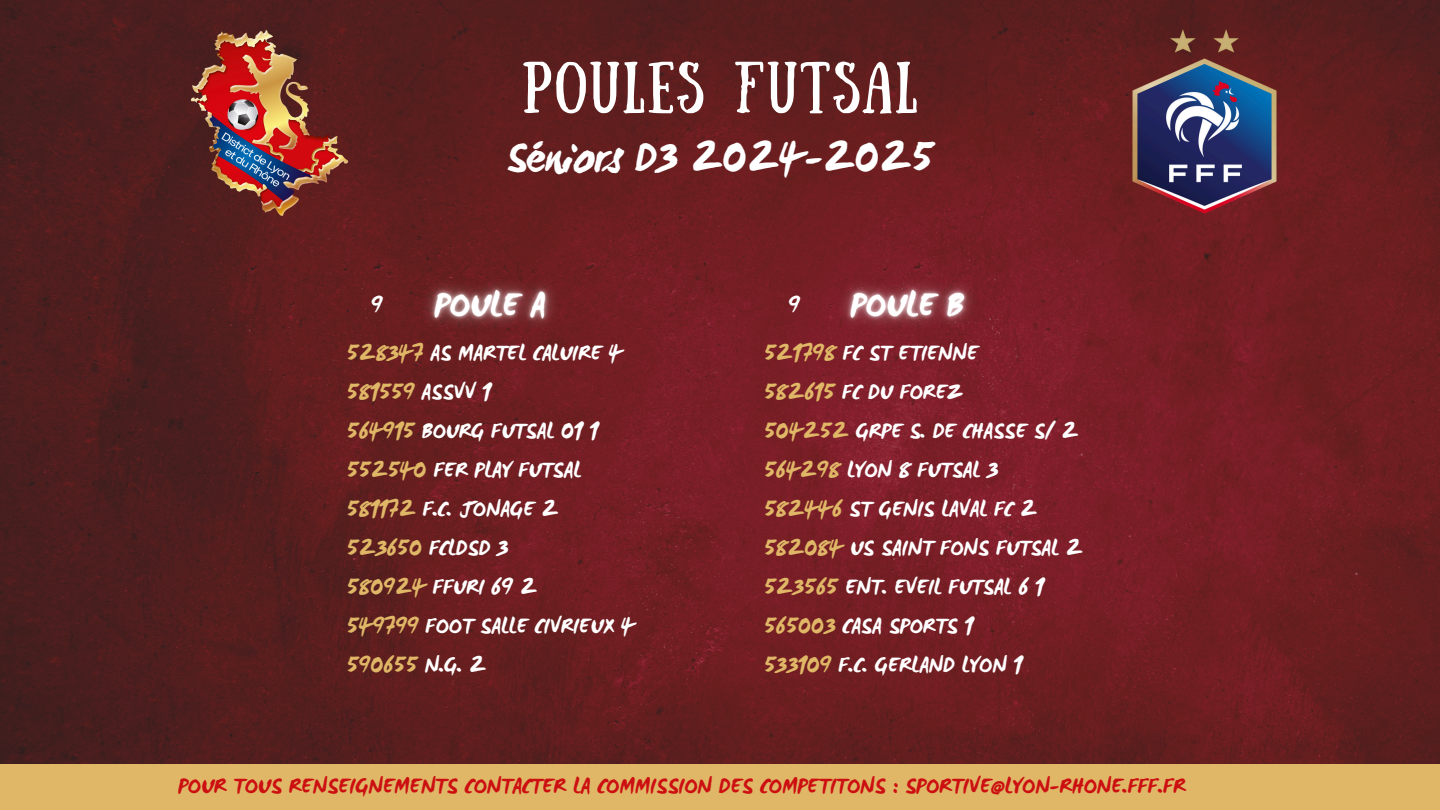
<style>
.page{position:relative;width:1440px;height:810px;background:#fff}
.page>*{position:absolute;margin:0;border:0;box-sizing:border-box;transform-origin:0 0}
.t1{font:51.5px "Sunday";letter-spacing:.045em;color:#fff}
.t2{font:700 43.9px "WC Mano Negra Bta";color:#fff}
.t3{font:700 23.4px "WC Mano Negra Bta";color:#fff}
.t4{font:700 23.4px "WC Mano Negra Bta";color:#cc0f11}
.t5{font:700 23.4px "WC Mano Negra Bta";color:#e0b767}
.s1{color:#e0b767}
.s2{color:#fff}
</style>
<div class="page">
<img style="left:0;top:0;width:1440px;height:764px">
<img style="left:1087px;top:8px;width:234px;height:250px">
<img style="left:141px;top:1px;width:242px;height:243px">
<div style="left:0;top:764px;width:1440px;height:46px;background:#e0b767"></div>
<img style="left:405px;top:253px;width:170px;height:108px">
<img style="left:822px;top:253px;width:172px;height:108px">
<h2 class="t1" style="left:522px;top:51px;width:397px">POULES FUTSAL</h2>
<p class="t3" style="left:371px;top:291px;width:13px">9</p>
<h1 class="t2" style="left:506px;top:130px;width:429px">Séniors D3 2024-2025</h1>
<p class="t3" style="left:788px;top:291px;width:13px">9</p>
<p class="t3" style="left:347px;top:338px;width:277px"><span class="s1">528347</span> AS MARTEL CALUIRE 4</p>
<p class="t5" style="left:347px;top:377px;width:146px">581559 <span class="s2">ASSVV 1</span></p>
<p class="t3" style="left:347px;top:416px;width:253px"><span class="s1">564915</span> BOURG FUTSAL 01 1</p>
<p class="t3" style="left:347px;top:455px;width:236px"><span class="s1">552540</span> FER PLAY FUTSAL</p>
<p class="t3" style="left:347px;top:494px;width:213px"><span class="s1">581172</span> F.C. JONAGE 2</p>
<p class="t3" style="left:347px;top:533px;width:163px"><span class="s1">523650</span> FCLDSD 3</p>
<p class="t3" style="left:347px;top:572px;width:192px"><span class="s1">580924</span> FFURI 69 2</p>
<p class="t3" style="left:347px;top:611px;width:289px"><span class="s1">549799</span> FOOT SALLE CIVRIEUX 4</p>
<p class="t5" style="left:347px;top:650px;width:141px">590655 <span class="s2">N.G. 2</span></p>
<p class="t3" style="left:764px;top:338px;width:216px"><span class="s1">521798</span> FC ST ETIENNE</p>
<p class="t3" style="left:764px;top:377px;width:201px"><span class="s1">582615</span> FC DU FOREZ</p>
<p class="t3" style="left:764px;top:416px;width:316px"><span class="s1">504252</span> GRPE S. DE CHASSE S/ 2</p>
<p class="t3" style="left:764px;top:455px;width:236px"><span class="s1">564298</span> LYON 8 FUTSAL 3</p>
<p class="t3" style="left:764px;top:494px;width:275px"><span class="s1">582446</span> ST GENIS LAVAL FC 2</p>
<p class="t3" style="left:764px;top:533px;width:320px"><span class="s1">582084</span> US SAINT FONS FUTSAL 2</p>
<p class="t3" style="left:764px;top:572px;width:282px"><span class="s1">523565</span> ENT. EVEIL FUTSAL 6 1</p>
<p class="t3" style="left:764px;top:611px;width:211px"><span class="s1">565003</span> CASA SPORTS 1</p>
<p class="t3" style="left:764px;top:650px;width:260px"><span class="s1">533109</span> F.C. GERLAND LYON 1</p>
<p class="t4" style="left:178px;top:771px;width:1009px">POUR TOUS RENSEIGNEMENTS CONTACTER LA COMMISSION DES COMPETITONS : SPORTIVE@LYON-RHONE.FFF.FR</p>
</div>
